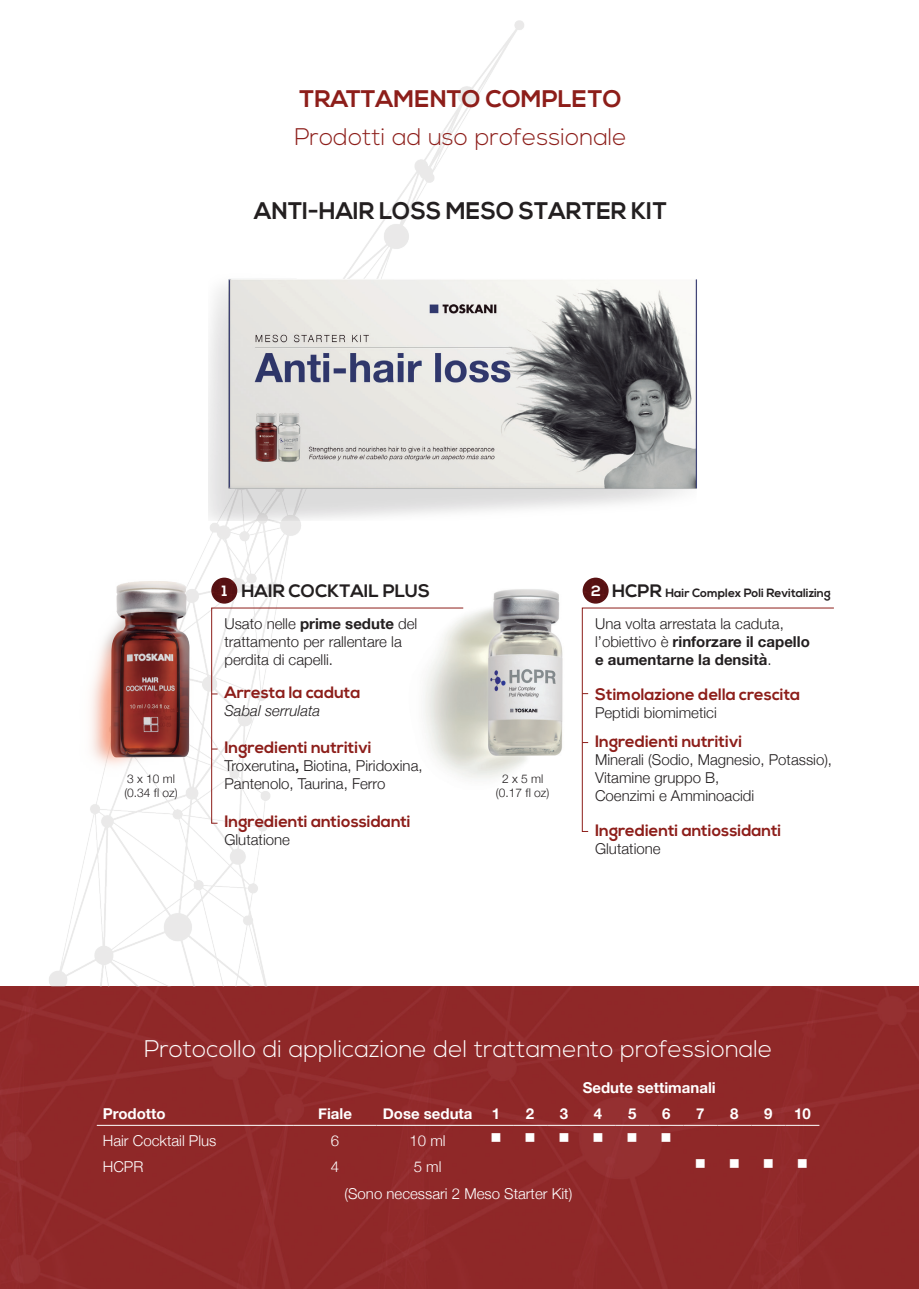
<style>
.page{position:relative;width:919px;height:1289px;background:#fff}
.page>*{position:absolute;margin:0;border:0;box-sizing:border-box;transform-origin:0 0}
.Subtítulo{font:300 24px "Nexa";color:#fff}
.Títulos{font:700 24px "Nexa";color:#231f20;scale:.96 1}
.Subtítulo-2{font:300 24px "Nexa";color:#8d1e1a}
.Títulos-2{font:700 24px "Nexa";color:#8d1e1a}
.Text_base{font:700 18px "Nexa";color:#231f20}
.t1{font:700 16.5px "Nexa";color:#8d1e1a}
.Text_base-2{font:300 15px/18px "Helvetica Neue";color:#231f20}
.Text_base-3{font:300 15px "Helvetica Neue";color:#fff}
.Text_base-4{font:700 15px "Helvetica Neue";color:#fff}
.Text_base-5{font:italic 300 15px "Helvetica Neue";color:#231f20}
.Text_base-6{font:15px "Wingdings";color:#fff}
.Text_notes{font:700 14.85px "Nexa";color:#fff}
.Text_base-7{font:700 12px "Nexa";color:#231f20}
.Text_base-8{font:300 12px/14.4px "Helvetica Neue";color:#231f20}
.s1{font-weight:700}
.s2{font-size:18px}
.s3{font-weight:500}
</style>
<div class="page">
<img style="left:0;top:20px;width:918px;height:1268px">
<img style="left:406px;top:570px;width:189px;height:219px">
<img style="left:80px;top:567px;width:142px;height:219px">
<hr style="left:97px;top:1124px;width:197px;height:1px;background:#fff">
<hr style="left:294px;top:1124px;width:82px;height:1px;background:#fff">
<hr style="left:376px;top:1124px;width:103px;height:1px;background:#fff">
<hr style="left:479px;top:1124px;width:34px;height:1px;background:#fff">
<hr style="left:513px;top:1124px;width:34px;height:1px;background:#fff">
<hr style="left:547px;top:1124px;width:34px;height:1px;background:#fff">
<hr style="left:581px;top:1124px;width:34px;height:1px;background:#fff">
<hr style="left:615px;top:1124px;width:34px;height:1px;background:#fff">
<hr style="left:649px;top:1124px;width:34px;height:1px;background:#fff">
<hr style="left:683px;top:1124px;width:34px;height:1px;background:#fff">
<hr style="left:717px;top:1124px;width:34px;height:1px;background:#fff">
<hr style="left:751px;top:1124px;width:34px;height:1px;background:#fff">
<hr style="left:785px;top:1124px;width:34px;height:1px;background:#fff">
<svg style="left:211px;top:607px;width:253px;height:217px"></svg>
<svg style="left:581px;top:607px;width:253px;height:225px"></svg>
<img style="left:208px;top:260px;width:501px;height:260px">
<img style="left:211px;top:577px;width:26px;height:26px;border-radius:13px">
<img style="left:582px;top:577px;width:26px;height:26px;border-radius:13px">
<p class="Títulos-2" style="left:299px;top:85px;width:323px">TRATTAMENTO COMPLETO</p>
<p class="Subtítulo-2" style="left:294px;top:123px;width:334px">Prodotti ad uso professionale</p>
<p class="Títulos" style="left:254px;top:197px;width:431px">ANTI-HAIR LOSS MESO STARTER KIT</p>
<p class="Text_base" style="left:241px;top:580px;width:190px">HAIR COCKTAIL PLUS</p>
<p class="Text_base-2" style="left:224px;top:613px;width:194px">Usato nelle <span class="s1">prime sedute</span> del trattamento per rallentare la perdita di capelli.</p>
<p class="Text_base-7" style="left:612px;top:586px;width:220px"><span class="s2">HCPR</span> Hair Complex Poli Revitalizing</p>
<p class="Text_base-2" style="left:595px;top:613px;width:216px">Una volta arrestata la caduta, l’obiettivo è <span class="s1">rinforzare il capello e aumentarne la densità</span>.</p>
<p class="Text_notes" style="left:222px;top:582px;width:7px">1</p>
<p class="Text_notes" style="left:591px;top:582px;width:11px">2</p>
<p class="t1" style="left:224px;top:683px;width:138px">Arresta la caduta</p>
<p class="Text_base-5" style="left:224px;top:699px;width:97px">Sabal serrulata</p>
<p class="t1" style="left:224px;top:737px;width:149px">Ingredienti nutritivi</p>
<p class="Text_base-2" style="left:224px;top:755px;width:200px">Troxerutina<span class="s3">,</span> Biotina, Piridoxina,<br>Pantenolo, Taurina, Ferro</p>
<p class="Text_base-8" style="left:124px;top:770px;width:55px">3 x 10 ml (0.34 fl oz)</p>
<p class="Text_base-8" style="left:496px;top:770px;width:55px;text-align:center">2 x 5 ml (0.17 fl oz)</p>
<p class="t1" style="left:595px;top:684px;width:207px">Stimolazione della crescita</p>
<p class="Text_base-2" style="left:595px;top:702px;width:123px">Peptidi biomimetici</p>
<p class="t1" style="left:595px;top:732px;width:149px">Ingredienti nutritivi</p>
<p class="Text_base-2" style="left:595px;top:749px;width:238px">Minerali (Sodio, Magnesio, Potassio),<br>Vitamine gruppo B,<br>Coenzimi e Amminoacidi</p>
<p class="t1" style="left:224px;top:812px;width:188px">Ingredienti antiossidanti</p>
<p class="Text_base-2" style="left:224px;top:829px;width:67px">Glutatione</p>
<p class="t1" style="left:595px;top:820px;width:188px">Ingredienti antiossidanti</p>
<p class="Text_base-2" style="left:595px;top:838px;width:67px">Glutatione</p>
<p class="Subtítulo" style="left:144px;top:1035px;width:629px">Protocollo di applicazione del trattamento professionale</p>
<p class="Text_base-4" style="left:582px;top:1075px;width:135px">Sedute settimanali</p>
<p class="Text_base-4" style="left:103px;top:1102px;width:64px">Prodotto</p>
<p class="Text_base-4" style="left:318px;top:1102px;width:35px">Fiale</p>
<p class="Text_base-4" style="left:383px;top:1102px;width:91px">Dose seduta</p>
<p class="Text_base-4" style="left:492px;top:1102px;width:10px">1</p>
<p class="Text_base-4" style="left:526px;top:1102px;width:10px">2</p>
<p class="Text_base-4" style="left:560px;top:1102px;width:10px">3</p>
<p class="Text_base-4" style="left:594px;top:1102px;width:10px">4</p>
<p class="Text_base-4" style="left:628px;top:1102px;width:10px">5</p>
<p class="Text_base-4" style="left:662px;top:1102px;width:10px">6</p>
<p class="Text_base-4" style="left:696px;top:1102px;width:10px">7</p>
<p class="Text_base-4" style="left:730px;top:1102px;width:10px">8</p>
<p class="Text_base-4" style="left:764px;top:1102px;width:10px">9</p>
<p class="Text_base-4" style="left:794px;top:1102px;width:18px">10</p>
<p class="Text_base-3" style="left:103px;top:1128px;width:115px">Hair Cocktail Plus</p>
<p class="Text_base-3" style="left:331px;top:1128px;width:10px">6</p>
<p class="Text_base-3" style="left:409px;top:1128px;width:38px">10 ml</p>
<p class="Text_base-6" style="left:490px;top:1129px;width:13px">■</p>
<p class="Text_base-6" style="left:524px;top:1129px;width:13px">■</p>
<p class="Text_base-6" style="left:558px;top:1129px;width:13px">■</p>
<p class="Text_base-6" style="left:592px;top:1129px;width:13px">■</p>
<p class="Text_base-6" style="left:626px;top:1129px;width:13px">■</p>
<p class="Text_base-6" style="left:660px;top:1129px;width:13px">■</p>
<p class="Text_base-3" style="left:103px;top:1154px;width:42px">HCPR</p>
<p class="Text_base-3" style="left:331px;top:1154px;width:10px">4</p>
<p class="Text_base-3" style="left:413px;top:1154px;width:29px">5 ml</p>
<p class="Text_base-6" style="left:694px;top:1155px;width:13px">■</p>
<p class="Text_base-6" style="left:728px;top:1155px;width:13px">■</p>
<p class="Text_base-6" style="left:762px;top:1155px;width:13px">■</p>
<p class="Text_base-6" style="left:796px;top:1155px;width:13px">■</p>
<p class="Text_base-3" style="left:344px;top:1181px;width:229px">(Sono necessari 2 Meso Starter Kit)</p>
</div>
